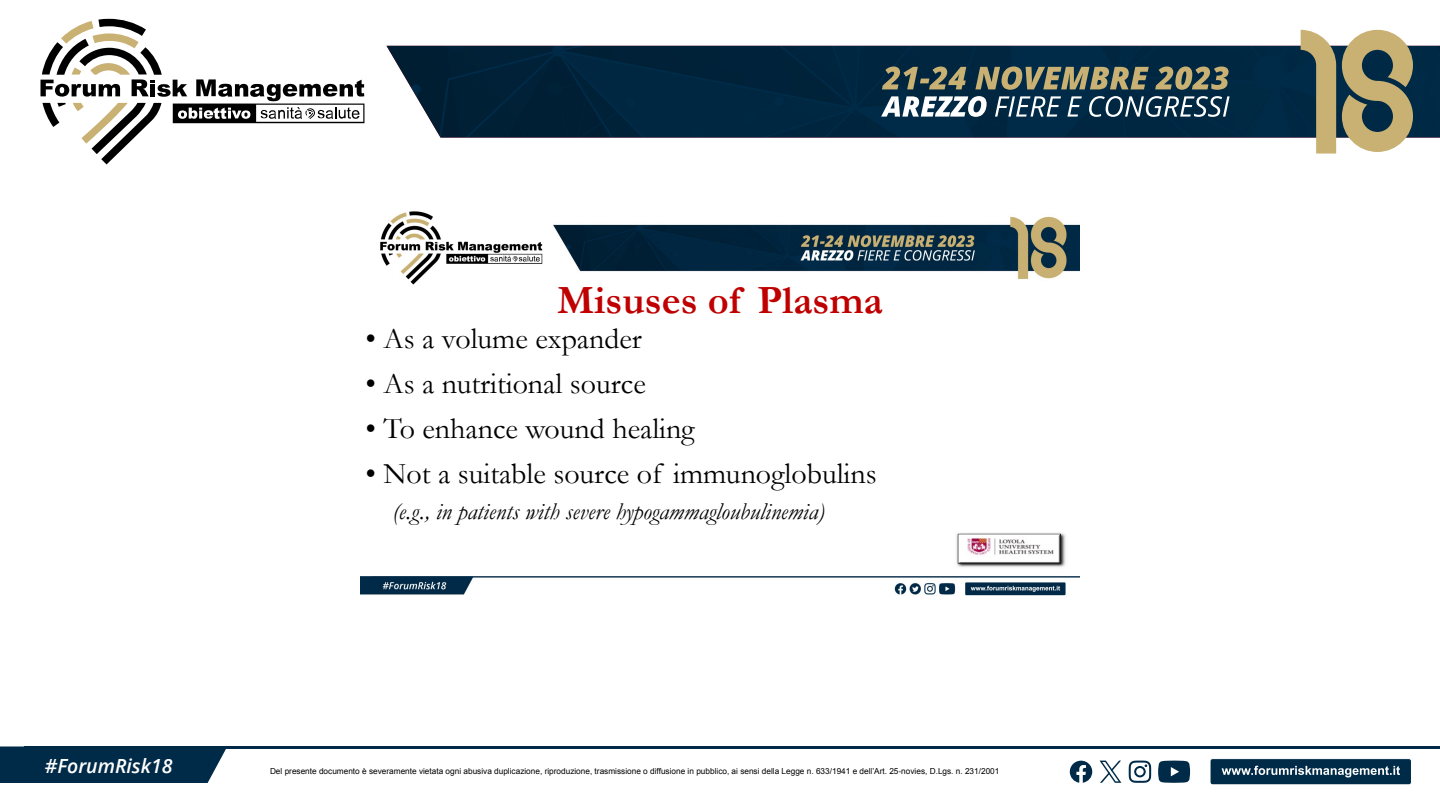
<style>
.page{position:relative;width:1440px;height:810px;background:#fff}
.page>*{position:absolute;margin:0;border:0;box-sizing:border-box;transform-origin:0 0}
.t1{font:700 40.5px "Garamond";color:#c00000}
.t2{font:30px "Garamond";color:#000}
.t3{font:italic 24px "Garamond";color:#000}
.t4{font:italic 600 19.5px "Open Sans";color:#fff}
.t5{font:8.25px "Arial";color:#000}
</style>
<div class="page">
<div style="left:0;top:746px;width:226px;height:37px;background:#002b48"></div>
<div style="left:1210px;top:759px;width:201px;height:26px;background:#002b48;border-radius:3px"></div>
<div style="left:1210px;top:758px;width:202px;height:27px;border:1px solid #fff;border-radius:3px"></div>
<svg style="left:1222px;top:766px;width:178px;height:11px"></svg>
<hr style="left:24px;top:746px;width:1416px;height:3px;background:#002b48">
<img style="left:386px;top:46px;width:1054px;height:92px">
<svg style="left:1342px;top:30px;width:71px;height:122px;background:#9a9575"></svg>
<svg style="left:1301px;top:30px;width:35px;height:124px;background:#929074"></svg>
<svg style="left:40px;top:19px;width:324px;height:145px"></svg>
<svg style="left:881px;top:96px;width:349px;height:21px"></svg>
<svg style="left:882px;top:66px;width:347px;height:24px;background:#656c5b"></svg>
<svg style="left:1129px;top:761px;width:22px;height:22px"></svg>
<svg style="left:1158px;top:761px;width:32px;height:22px"></svg>
<svg style="left:1070px;top:761px;width:22px;height:22px"></svg>
<svg style="left:1100px;top:761px;width:21px;height:22px"></svg>
<img style="left:360px;top:211px;width:720px;height:385px">
<img style="left:954px;top:531px;width:113px;height:38px">
<h1 class="t1" style="left:557px;top:272px;width:327px">Misuses of Plasma</h1>
<h2 class="t2" style="left:365px;top:319px;width:278px">• As a volume expander</h2>
<h2 class="t2" style="left:365px;top:364px;width:282px">• As a nutritional source</h2>
<h2 class="t2" style="left:365px;top:409px;width:331px">• To enhance wound healing</h2>
<h2 class="t2" style="left:365px;top:454px;width:513px">• Not a suitable source of immunoglobulins</h2>
<h3 class="t3" style="left:392px;top:495px;width:434px">(e.g., in patients with severe hypogammagloubulinemia)</h3>
<h3 class="t4" style="left:45px;top:752px;width:129px">#ForumRisk18</h3>
<p class="t5" style="left:270px;top:766px;width:731px">Del presente documento è severamente vietata ogni abusiva duplicazione, riproduzione, trasmissione o diffusione in pubblico, ai sensi della Legge n. 633/1941 e dell’Art. 25-novies, D.Lgs. n. 231/2001</p>
</div>
